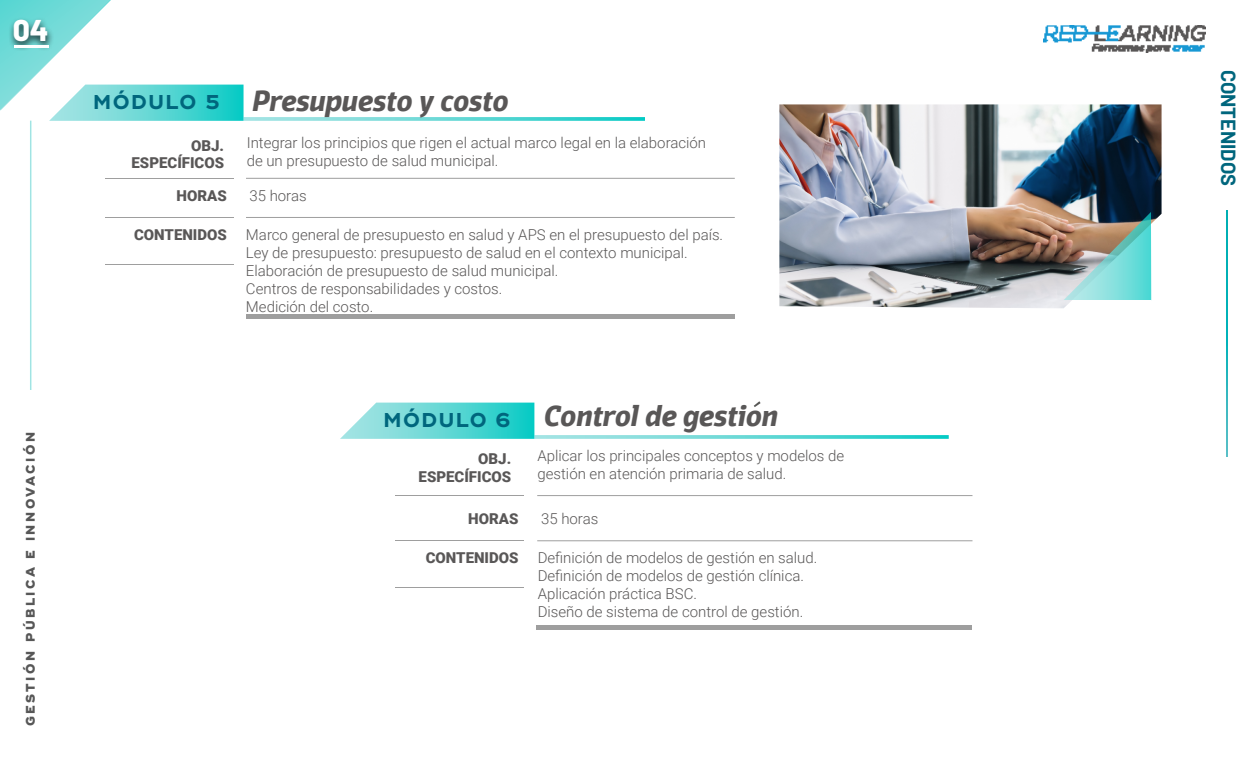
<style>
.page{position:relative;width:1260px;height:765px;background:#fff}
.page>*{position:absolute;margin:0;border:0;box-sizing:border-box;transform-origin:0 0}
.t1{font:italic 700 30px "Domotika Trial";color:#595757}
.t2{font:800 30px "Barlow";color:#fff}
.t3{font:700 20px "Ridley Grotesk";letter-spacing:.075em;color:#00667d}
.t4{font:700 20px "Barlow";color:#00667d}
.t5{font:300 15px/18px "Roboto";color:#595757}
.t6{font:900 15px/17.5px "Roboto";color:#595757;text-align:right}
.t7{font:800 12.5px "Ridley Grotesk";letter-spacing:.2em;color:#575757}
</style>
<div class="page">
<img style="left:1044px;top:25px;width:162px;height:28px">
<hr style="left:106px;top:178px;width:128px;height:1px;background:#9e9e9e">
<hr style="left:395px;top:495px;width:128px;height:1px;background:#9e9e9e">
<hr style="left:106px;top:217px;width:128px;height:1px;background:#9e9e9e">
<hr style="left:395px;top:540px;width:128px;height:1px;background:#9e9e9e">
<hr style="left:106px;top:264px;width:128px;height:1px;background:#9e9e9e">
<hr style="left:395px;top:587px;width:128px;height:1px;background:#9e9e9e">
<div style="left:246px;top:314px;width:489px;height:5px;background:#9e9e9e"></div>
<div style="left:536px;top:625px;width:436px;height:5px;background:#9e9e9e"></div>
<svg style="left:1227px;top:211px;width:1px;height:246px"></svg>
<hr style="left:246px;top:178px;width:489px;height:1px;background:#9e9e9e">
<hr style="left:537px;top:495px;width:435px;height:1px;background:#9e9e9e">
<hr style="left:246px;top:217px;width:489px;height:1px;background:#9e9e9e">
<hr style="left:537px;top:540px;width:435px;height:1px;background:#9e9e9e">
<svg style="left:244px;top:117px;width:401px;height:4px;background:#6bdad7"></svg>
<svg style="left:534px;top:435px;width:415px;height:4px;background:#6bdad7"></svg>
<svg style="left:0;top:0;width:244px;height:121px"></svg>
<svg style="left:340px;top:403px;width:194px;height:36px;background:#6bdad8"></svg>
<svg style="left:754px;top:401px;width:7px;height:6px"></svg>
<img style="left:779px;top:104px;width:383px;height:204px">
<img style="left:1064px;top:212px;width:87px;height:88px">
<h1 class="t2" style="left:13px;top:8px;width:37px">04</h1>
<p class="t7" style="left:23px;top:726px;width:296px;rotate:-90deg">GESTIÓN PÚBLICA E INNOVACIÓN</p>
<h2 class="t3" style="left:93px;top:90px;width:128px">MÓDULO 5</h2>
<h1 class="t1" style="left:251px;top:83px;width:258px">Presupuesto y costo</h1>
<p class="t6" style="left:132px;top:136px;width:94px">OBJ.<br>ESPECÍFICOS</p>
<p class="t5" style="left:247px;top:133px;width:461px">Integrar los principios que rigen el actual marco legal en la elaboración de un presupuesto de salud municipal.</p>
<p class="t6" style="left:177px;top:186px;width:52px">HORAS</p>
<p class="t5" style="left:249px;top:186px;width:59px">35 horas</p>
<p class="t6" style="left:134px;top:225px;width:94px">CONTENIDOS</p>
<p class="t5" style="left:246px;top:225px;width:479px">Marco general de presupuesto en salud y APS en el presupuesto del país.<br>Ley de presupuesto: presupuesto de salud en el contexto municipal.<br>Elaboración de presupuesto de salud municipal.<br>Centros de responsabilidades y costos.<br>Medición del costo.</p>
<h2 class="t3" style="left:384px;top:408px;width:128px">MÓDULO 6</h2>
<h1 class="t1" style="left:543px;top:398px;width:236px">Control de gestion</h1>
<p class="t6" style="left:419px;top:450px;width:94px">OBJ.<br>ESPECÍFICOS</p>
<p class="t5" style="left:537px;top:446px;width:308px">Aplicar los principales conceptos y modelos de gestión en atención primaria de salud.</p>
<p class="t6" style="left:468px;top:509px;width:52px">HORAS</p>
<p class="t5" style="left:541px;top:509px;width:59px">35 horas</p>
<p class="t6" style="left:426px;top:549px;width:94px">CONTENIDOS</p>
<p class="t5" style="left:538px;top:548px;width:281px">Definición de modelos de gestión en salud.<br>Definición de modelos de gestión clínica.<br>Aplicación práctica BSC.<br>Diseño de sistema de control de gestión.</p>
<h2 class="t4" style="left:1243px;top:70px;width:118px;rotate:90deg">CONTENIDOS</h2>
</div>
